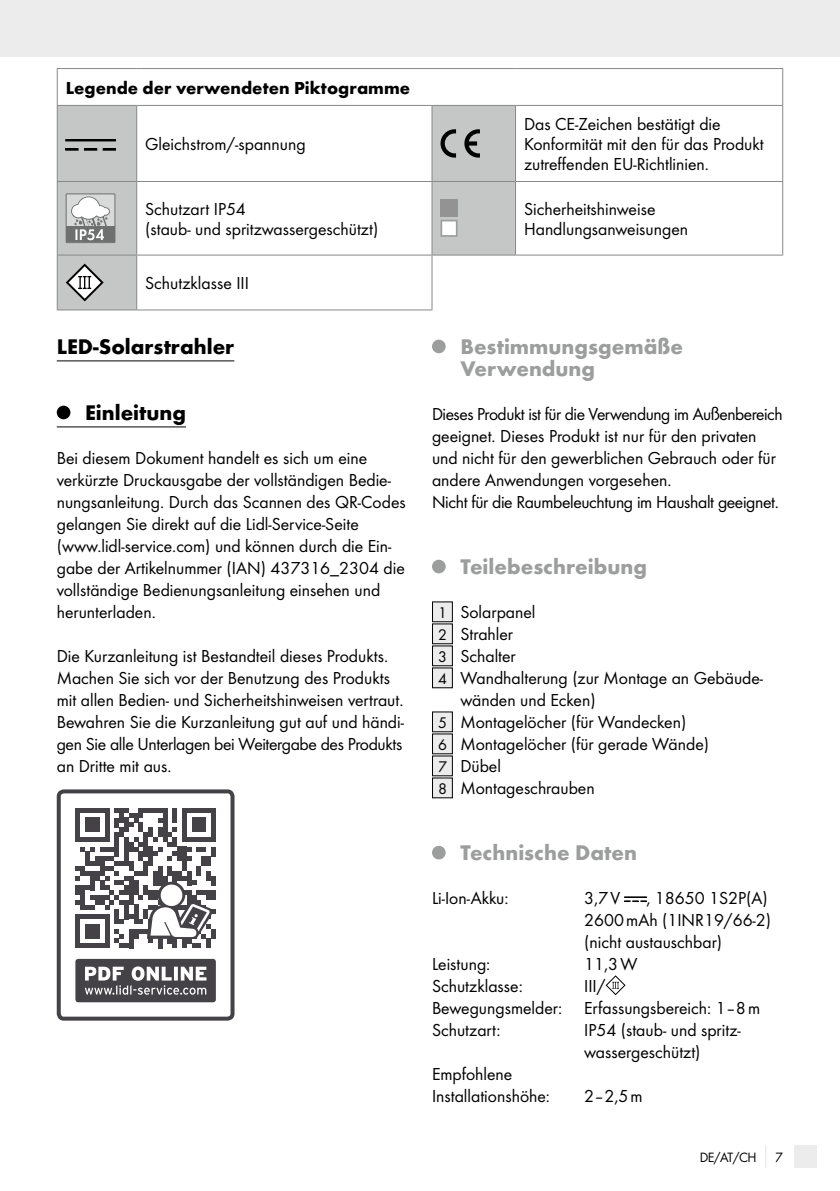
<style>
.page{position:relative;width:840px;height:1191px;background:#fff}
.page>*{position:absolute;margin:0;border:0;box-sizing:border-box;transform-origin:0 0}
.t1{font:700 22px/22px "Futura";color:#9c9d9d}
.t2{font:700 22px "Futura";color:#000}
.t3{font:18px/22px "Futura Boo";color:#000}
.t4{font:700 18px "Futura";color:#000}
.t5{font:14px "Futura Boo";color:#000}
.s1{font-size:16px}
</style>
<div class="page">
<div style="left:0;top:0;width:839px;height:57px;background:#ececec"></div>
<div style="left:794px;top:1145px;width:22px;height:23px;background:#ececec"></div>
<svg style="left:58px;top:106px;width:457px;height:204px"></svg>
<hr style="left:514px;top:182px;width:1px;height:72px;background:#878888">
<hr style="left:57px;top:68px;width:80px;height:1px;background:#878888">
<hr style="left:57px;top:69px;width:1px;height:36px;background:#878888">
<hr style="left:137px;top:68px;width:295px;height:1px;background:#878888">
<hr style="left:432px;top:68px;width:83px;height:1px;background:#878888">
<hr style="left:515px;top:68px;width:267px;height:1px;background:#878888">
<hr style="left:781px;top:69px;width:1px;height:36px;background:#878888">
<hr style="left:57px;top:106px;width:1px;height:75px;background:#878888">
<hr style="left:781px;top:106px;width:1px;height:75px;background:#878888">
<hr style="left:57px;top:182px;width:1px;height:72px;background:#878888">
<hr style="left:431px;top:182px;width:1px;height:72px;background:#878888">
<hr style="left:781px;top:182px;width:1px;height:72px;background:#878888">
<hr style="left:432px;top:254px;width:83px;height:1px;background:#878888">
<hr style="left:431px;top:106px;width:1px;height:75px;background:#878888">
<hr style="left:514px;top:106px;width:1px;height:75px;background:#878888">
<hr style="left:57px;top:181px;width:80px;height:1px;background:#878888">
<hr style="left:137px;top:181px;width:295px;height:1px;background:#878888">
<hr style="left:136px;top:182px;width:1px;height:72px;background:#878888">
<hr style="left:515px;top:181px;width:267px;height:1px;background:#878888">
<hr style="left:432px;top:105px;width:83px;height:1px;background:#878888">
<hr style="left:515px;top:254px;width:267px;height:1px;background:#878888">
<hr style="left:57px;top:309px;width:80px;height:1px;background:#878888">
<hr style="left:137px;top:309px;width:295px;height:1px;background:#878888">
<hr style="left:57px;top:254px;width:80px;height:1px;background:#878888">
<hr style="left:57px;top:255px;width:1px;height:54px;background:#878888">
<hr style="left:137px;top:254px;width:295px;height:1px;background:#878888">
<hr style="left:136px;top:255px;width:1px;height:54px;background:#878888">
<hr style="left:431px;top:255px;width:1px;height:54px;background:#878888">
<hr style="left:57px;top:105px;width:80px;height:1px;background:#878888">
<hr style="left:432px;top:181px;width:83px;height:1px;background:#878888">
<hr style="left:136px;top:106px;width:1px;height:75px;background:#878888">
<hr style="left:137px;top:105px;width:295px;height:1px;background:#878888">
<hr style="left:515px;top:105px;width:267px;height:1px;background:#878888">
<svg style="left:84px;top:149px;width:13px;height:1px"></svg>
<svg style="left:66px;top:149px;width:12px;height:1px"></svg>
<svg style="left:103px;top:149px;width:12px;height:1px"></svg>
<div style="left:66px;top:139px;width:49px;height:2px;border:1px solid #000"></div>
<svg style="left:440px;top:129px;width:16px;height:29px"></svg>
<svg style="left:464px;top:129px;width:15px;height:29px"></svg>
<div style="left:66px;top:194px;width:49px;height:49px;background:#d8d9d9"></div>
<div style="left:66px;top:193px;width:49px;height:50px;border:1px solid #6e7070"></div>
<div style="left:66px;top:226px;width:48px;height:16px;background:#6e7070"></div>
<svg style="left:71px;top:196px;width:39px;height:44px"></svg>
<div style="left:440px;top:200px;width:17px;height:17px;background:#929392"></div>
<svg style="left:440px;top:220px;width:17px;height:17px"></svg>
<svg style="left:66px;top:263px;width:38px;height:38px"></svg>
<hr style="left:57px;top:360px;width:177px;height:1px;background:#000">
<hr style="left:57px;top:426px;width:129px;height:1px;background:#000">
<div style="left:57px;top:406px;width:13px;height:13px;background:#000;border-radius:50%"></div>
<div style="left:57px;top:789px;width:177px;height:231px;border:4px solid #454247;border-radius:5px"></div>
<div style="left:75px;top:959px;width:141px;height:43px;background:#454247;border-radius:3px"></div>
<svg style="left:85px;top:966px;width:121px;height:28px"></svg>
<svg style="left:75px;top:808px;width:141px;height:140px"></svg>
<div style="left:432px;top:340px;width:13px;height:13px;background:#9c9d9d;border-radius:50%"></div>
<div style="left:432px;top:560px;width:13px;height:13px;background:#9c9d9d;border-radius:50%"></div>
<div style="left:432px;top:602px;width:20px;height:20px;background:#ececec"></div>
<div style="left:432px;top:624px;width:20px;height:20px;background:#ececec"></div>
<div style="left:432px;top:646px;width:20px;height:20px;background:#ececec"></div>
<div style="left:432px;top:668px;width:20px;height:20px;background:#ececec"></div>
<div style="left:432px;top:712px;width:20px;height:20px;background:#ececec"></div>
<div style="left:432px;top:734px;width:20px;height:20px;background:#ececec"></div>
<div style="left:432px;top:756px;width:20px;height:20px;background:#ececec"></div>
<div style="left:432px;top:778px;width:20px;height:20px;background:#ececec"></div>
<div style="left:432px;top:846px;width:13px;height:13px;background:#9c9d9d;border-radius:50%"></div>
<svg style="left:624px;top:897px;width:22px;height:5px"></svg>
<svg style="left:605px;top:975px;width:20px;height:20px"></svg>
<p class="t4" style="left:66px;top:77px;width:345px">Legende der verwendeten Piktogramme</p>
<p class="t3" style="left:145px;top:133px;width:162px">Gleichstrom/-spannung</p>
<p class="t3" style="left:523px;top:114px;width:241px;line-height:20px">Das CE-Zeichen bestätigt die<br>Konformität mit den für das Produkt zutreffenden EU-Richtlinien.</p>
<p class="t3" style="left:145px;top:199px;width:234px;line-height:20px">Schutzart IP54<br>(staub- und spritzwassergeschützt)</p>
<p class="t3" style="left:523px;top:199px;width:165px;line-height:20px">Sicherheitshinweise<br>Handlungsanweisungen</p>
<p class="t3" style="left:145px;top:272px;width:105px">Schutzklasse III</p>
<p class="t2" style="left:57px;top:333px;width:179px">LED-Solarstrahler</p>
<p class="t2" style="left:85px;top:399px;width:102px">Einleitung</p>
<p class="t3" style="left:57px;top:447px;width:350px">Bei diesem Dokument handelt es sich um eine verkürzte Druckausgabe der vollständigen Bedie&shy;nungsanleitung. Durch das Scannen des QR-Codes gelangen Sie direkt auf die Lidl-Service-Seite (www.lidl-service.com) und können durch die Ein&shy;gabe der Artikelnummer (IAN) 437316_2304 die vollständige Bedienungsanleitung einsehen und herunterladen.</p>
<p class="t3" style="left:57px;top:645px;width:348px">Die Kurzanleitung ist Bestandteil dieses Produkts.<br>Machen Sie sich vor der Benutzung des Produkts mit allen Bedien- und Sicherheitshinweisen vertraut.<br>Bewahren Sie die Kurzanleitung gut auf und händi&shy;gen Sie alle Unterlagen bei Weitergabe des Produkts an Dritte mit aus.</p>
<p class="t1" style="left:460px;top:335px;width:224px">Bestimmungsgemäße<br>Verwendung</p>
<p class="t3" style="left:432px;top:403px;width:352px">Dieses Produkt ist für die Verwendung im Außenbereich geeignet. Dieses Produkt ist nur für den privaten und nicht für den gewerblichen Gebrauch oder für andere Anwendungen vorgesehen.<br>Nicht für die Raumbeleuchtung im Haushalt geeignet.</p>
<p class="t1" style="left:460px;top:555px;width:188px">Teilebeschreibung</p>
<p class="t3" style="left:438px;top:601px;width:99px"><span class="s1">1</span> Solarpanel</p>
<p class="t3" style="left:438px;top:623px;width:76px"><span class="s1">2</span> Strahler</p>
<p class="t3" style="left:438px;top:645px;width:79px"><span class="s1">3</span> Schalter</p>
<p class="t3" style="left:438px;top:667px;width:326px"><span class="s1">4</span> Wandhalterung (zur Montage an Gebäude-</p>
<p class="t3" style="left:460px;top:689px;width:137px">wänden und Ecken)</p>
<p class="t3" style="left:438px;top:711px;width:250px"><span class="s1">5</span> Montagelöcher (für Wandecken)</p>
<p class="t3" style="left:438px;top:733px;width:272px"><span class="s1">6</span> Montagelöcher (für gerade Wände)</p>
<p class="t3" style="left:438px;top:755px;width:64px"><span class="s1">7</span> Dübel</p>
<p class="t3" style="left:438px;top:777px;width:158px"><span class="s1">8</span> Montageschrauben</p>
<p class="t1" style="left:460px;top:841px;width:178px">Technische Daten</p>
<p class="t3" style="left:432px;top:887px;width:78px">Li-Ion-Akku:</p>
<p class="t3" style="left:584px;top:887px;width:37px">3,7V</p>
<p class="t3" style="left:584px;top:887px;width:188px;text-indent:62px">, 18650 1S2P(A)<br>2600mAh (1INR19/66-2) (nicht austauschbar)</p>
<p class="t3" style="left:432px;top:953px;width:60px">Leistung:</p>
<p class="t3" style="left:584px;top:953px;width:55px">11,3W</p>
<p class="t3" style="left:432px;top:975px;width:92px">Schutzklasse:</p>
<p class="t3" style="left:432px;top:975px;width:329px;text-indent:152px">III/<br>Bewegungsmelder: Erfassungsbereich: 1‒8m<br>Schutzart:</p>
<p class="t3" style="left:584px;top:1019px;width:158px">IP54 (staub- und spritz&shy;wassergeschützt)</p>
<p class="t3" style="left:432px;top:1063px;width:119px">Empfohlene<br>Installationshöhe:</p>
<p class="t3" style="left:584px;top:1085px;width:60px">2–2,5m</p>
<p class="t5" style="left:699px;top:1149px;width:58px">DE/AT/CH</p>
<p class="t5" style="left:774px;top:1149px;width:9px">7</p>
</div>
